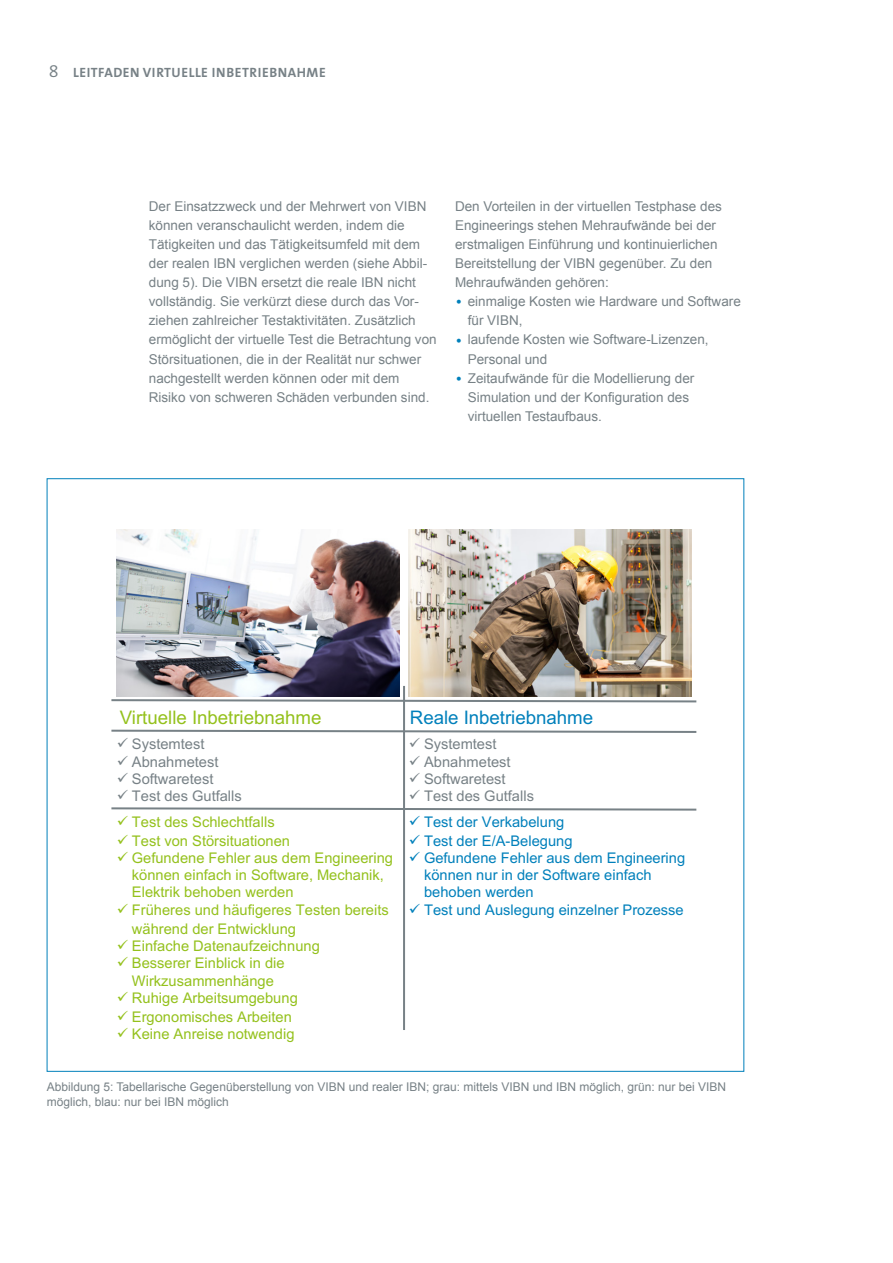
<style>
.page{position:relative;width:893px;height:1263px;background:#fff}
.page>*{position:absolute;margin:0;border:0;box-sizing:border-box;transform-origin:0 0}
.t1{font:18.75px "Arial";letter-spacing:-.005em;color:#94c11c}
.t2{font:18.75px "Arial";letter-spacing:-.005em;color:#0080bb}
.t3{font:14.7px/17.2px "Arial";color:#94c11c}
.t4{font:14.7px/17.2px "Arial";color:#0080bb}
.t5{font:14.7px "Arial";color:#778186}
.BodytextDT{font:13.5px/19.2px "Arial";color:#778186}
.t6{font:700 13.5px "The Sans B Plus W7";letter-spacing:.04em;color:#778186}
.Bildunterschrift{font:12px/15px "Arial";color:#778186}
.t7{font:9.3px/10.9px "Arial";color:#778186}
.s1{font-family:"The Sans B Plus W4";font-weight:300;font-size:18px}
.s2{font-family:"The Sans B Plus W4";font-weight:300;font-size:18px;color:#0080bb}
</style>
<div class="page">
<img style="left:409px;top:529px;width:283px;height:168px">
<hr style="left:403px;top:686px;width:2px;height:344px;background:#778186">
<svg style="left:111px;top:729px;width:586px;height:4px"></svg>
<svg style="left:111px;top:807px;width:586px;height:4px"></svg>
<svg style="left:111px;top:699px;width:586px;height:4px"></svg>
<img style="left:117px;top:529px;width:282px;height:168px">
<p class="t6" style="left:49px;top:63px;width:278px"><span class="s1">8</span> LEITFADEN VIRTUELLE INBETRIEBNAHME</p>
<p class="BodytextDT" style="left:149px;top:196px;width:289px">Der Einsatzzweck und der Mehrwert von VIBN können veranschaulicht werden, indem die Tätigkeiten und das Tätigkeitsumfeld mit dem der realen IBN verglichen werden (siehe Abbil&shy;dung 5). Die VIBN ersetzt die reale IBN nicht vollständig. Sie verkürzt diese durch das Vor&shy;ziehen zahlreicher Testaktivitäten. Zusätzlich ermöglicht der virtuelle Test die Betrachtung von Störsituationen, die in der Realität nur schwer nachgestellt werden können oder mit dem Risiko von schweren Schäden verbunden sind.</p>
<p class="BodytextDT" style="left:455px;top:196px;width:268px">Den Vorteilen in der virtuellen Testphase des Engineerings stehen Mehraufwände bei der erstmaligen Einführung und kontinuierlichen Bereitstellung der VIBN gegenüber. Zu den Mehraufwänden gehören:</p>
<p class="BodytextDT" style="left:468px;top:292px;width:275px;text-indent:-13px"><span class="s2">•</span> einmalige Kosten wie Hardware und Software für VIBN,</p>
<p class="BodytextDT" style="left:468px;top:330px;width:242px;text-indent:-13px"><span class="s2">•</span> laufende Kosten wie Software-Lizenzen,<br>Personal und</p>
<p class="BodytextDT" style="left:468px;top:368px;width:228px;text-indent:-13px"><span class="s2">•</span> Zeitaufwände für die Modellierung der<br>Simulation und der Konfiguration des virtuellen Testaufbaus.</p>
<p class="t1" style="left:120px;top:704px;width:203px">Virtuelle Inbetriebnahme</p>
<p class="t2" style="left:410px;top:704px;width:185px">Reale Inbetriebnahme</p>
<p class="t5" style="left:117px;top:734px;width:89px">✓ Systemtest</p>
<p class="t5" style="left:117px;top:751px;width:103px">✓ Abnahmetest</p>
<p class="t5" style="left:117px;top:769px;width:98px">✓ Softwaretest</p>
<p class="t5" style="left:117px;top:786px;width:127px">✓ Test des Gutfalls</p>
<p class="t3" style="left:117px;top:813px;width:160px">✓ Test des Schlechtfalls</p>
<p class="t3" style="left:117px;top:832px;width:175px">✓ Test von Störsituationen</p>
<p class="t3" style="left:132px;top:849px;width:263px;text-indent:-15px">✓ Gefundene Fehler aus dem Engineering können einfach in Software, Mechanik,<br>Elektrik behoben werden</p>
<p class="t3" style="left:132px;top:900px;width:258px;line-height:18.9px;text-indent:-15px">✓ Früheres und häufigeres Testen bereits während der Entwicklung</p>
<p class="t3" style="left:117px;top:937px;width:205px">✓ Einfache Datenaufzeichnung</p>
<p class="t3" style="left:117px;top:954px;width:170px;text-align:center">✓ Besserer Einblick in die<br>Wirkzusammenhänge</p>
<p class="t3" style="left:117px;top:989px;width:183px">✓ Ruhige Arbeitsumgebung</p>
<p class="t3" style="left:117px;top:1008px;width:177px">✓ Ergonomisches Arbeiten</p>
<p class="t3" style="left:117px;top:1025px;width:179px">✓ Keine Anreise notwendig</p>
<p class="t5" style="left:409px;top:734px;width:89px">✓ Systemtest</p>
<p class="t5" style="left:409px;top:751px;width:103px">✓ Abnahmetest</p>
<p class="t5" style="left:409px;top:769px;width:98px">✓ Softwaretest</p>
<p class="t5" style="left:409px;top:786px;width:127px">✓ Test des Gutfalls</p>
<p class="t4" style="left:409px;top:813px;width:157px">✓ Test der Verkabelung</p>
<p class="t4" style="left:409px;top:832px;width:165px">✓ Test der E/A-Belegung</p>
<p class="t4" style="left:424px;top:849px;width:263px;text-indent:-15px">✓ Gefundene Fehler aus dem Engineering können nur in der Software einfach behoben werden</p>
<p class="t4" style="left:409px;top:901px;width:276px">✓ Test und Auslegung einzelner Prozesse</p>
<p class="Bildunterschrift" style="left:47px;top:1079px;width:681px">Abbildung 5: Tabellarische Gegenüberstellung von VIBN und realer IBN; grau: mittels VIBN und IBN möglich, grün: nur bei VIBN möglich, blau: nur bei IBN möglich</p>
<p class="t7" style="left:93px;top:1081px;width:210px">Bildquelle links: Heitec AG<br>Bildquelle rechts: stockphoto über VDMA bezogen</p>
</div>
